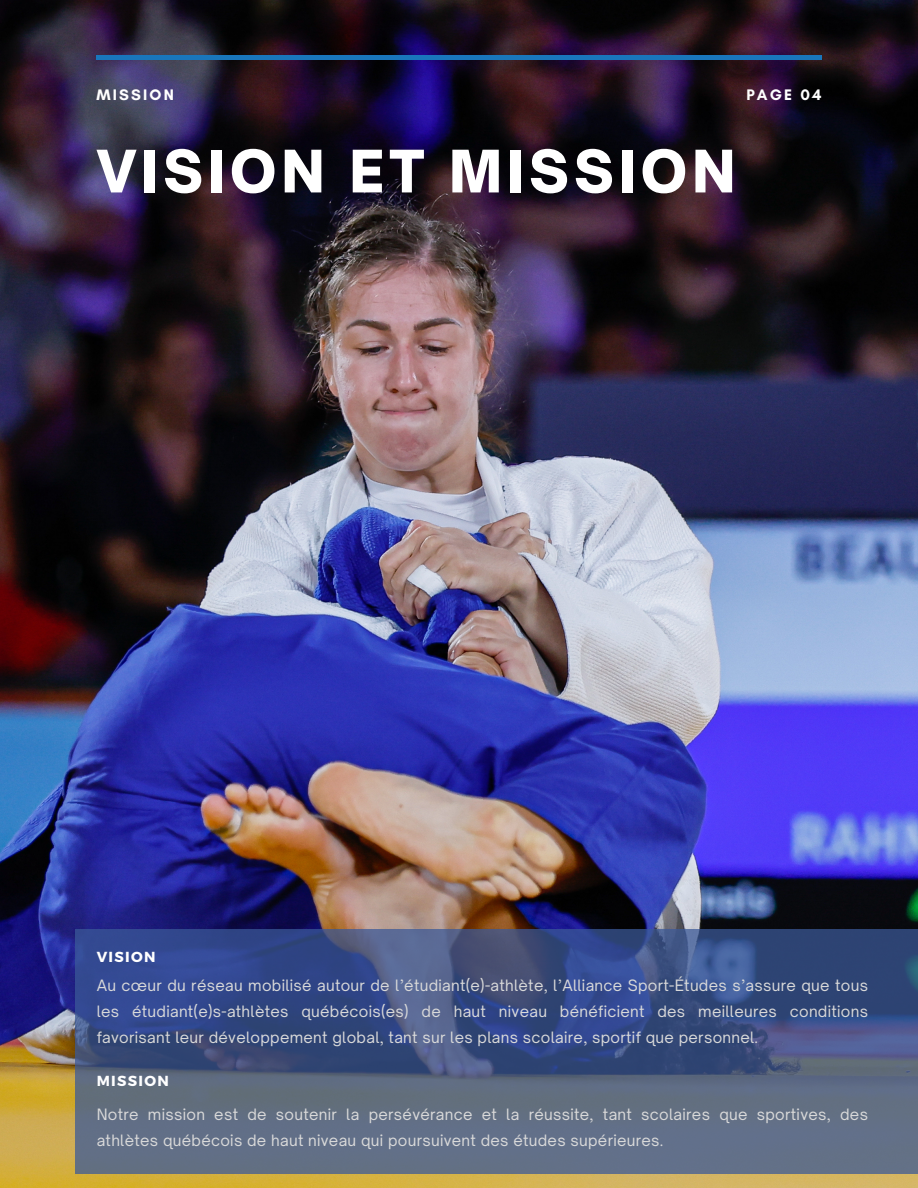
<style>
.page{position:relative;width:918px;height:1188px;background:#fff}
.page>*{position:absolute;margin:0;border:0;box-sizing:border-box;transform-origin:0 0}
.t1{font:900 55.95px "Open Sauce One";letter-spacing:.09em;color:#fff}
.t2{font:700 15.6px "Glacial Indifference";letter-spacing:.14em;color:#fff}
.t3{font:15px/25.8px "Open Sauce One";letter-spacing:.02em;color:#d9d9d9;text-align:justify}
.t4{font:700 14.55px "Montserrat";letter-spacing:.09em;color:#fff}
</style>
<div class="page">
<img style="left:0;top:0;width:918px;height:1188px">
<div style="left:96px;top:55px;width:725px;height:5px;background:#1976bc"></div>
<svg style="left:75px;top:930px;width:843px;height:244px;background:#495a82"></svg>
<p class="t2" style="left:96px;top:85px;width:79px">MISSION</p>
<p class="t2" style="left:746px;top:85px;width:77px">PAGE 04</p>
<p class="t1" style="left:97px;top:137px;width:640px">VISION ET MISSION</p>
<p class="t4" style="left:97px;top:947px;width:60px">VISION</p>
<p class="t3" style="left:97px;top:972px;width:773px">Au cœur du réseau mobilisé autour de l’étudiant(e)-athlète, l’Alliance Sport-Études s’assure que tous les étudiant(e)s-athlètes québécois(es) de haut niveau bénéficient des meilleures conditions favorisant leur développement global, tant sur les plans scolaire, sportif que personnel.</p>
<p class="t4" style="left:97px;top:1072px;width:74px">MISSION</p>
<p class="t3" style="left:97px;top:1102px;width:773px">Notre mission est de soutenir la persévérance et la réussite, tant scolaires que sportives, des athlètes québécois de haut niveau qui poursuivent des études supérieures.</p>
</div>
